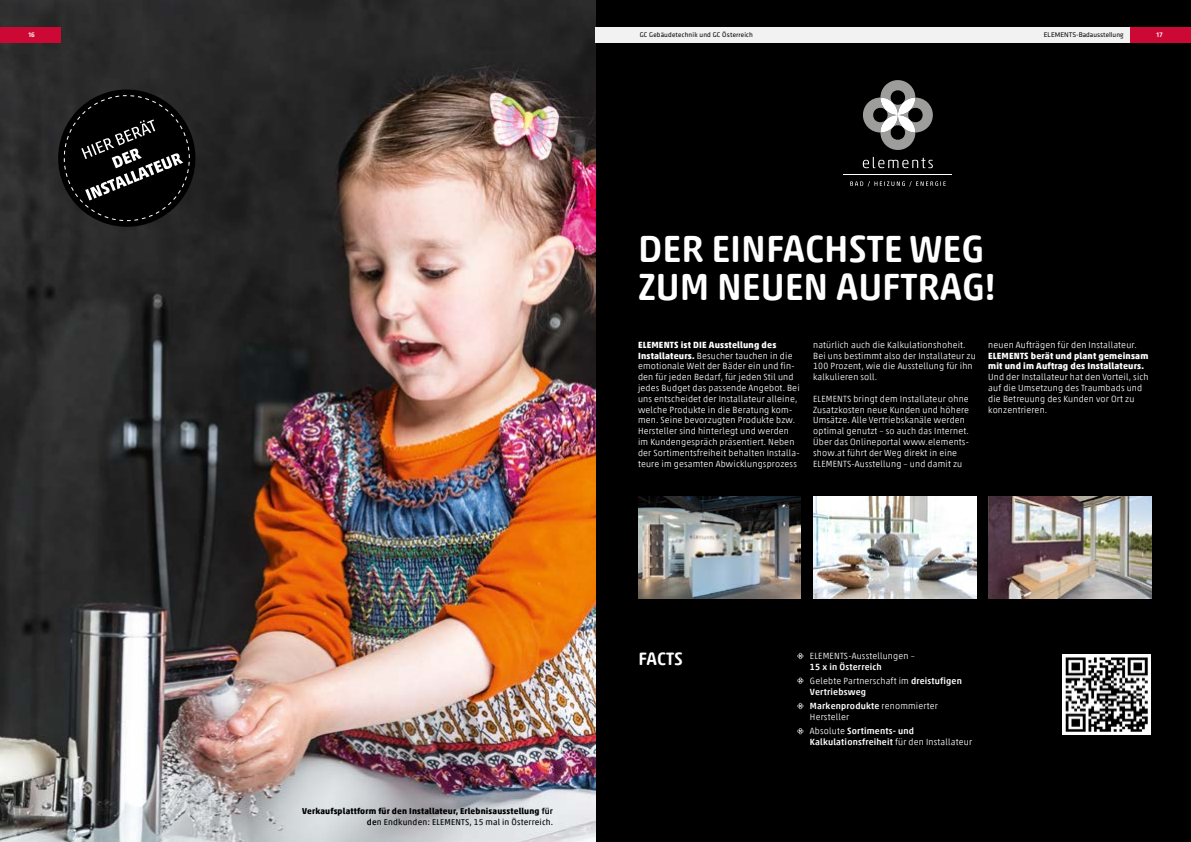
<style>
.page{position:relative;width:1191px;height:842px;background:#fff}
.page>*{position:absolute;margin:0;border:0;box-sizing:border-box;transform-origin:0 0}
.t1{font:500 38px/38px "Akko Rounded Pro";color:#fff}
.t2{font:500 18px "Akko Rounded Pro";color:#fff}
.t3{font:300 9px/10.8px "Akko Pro";letter-spacing:.02em;color:#fff}
.t4{font:500 9px/14px "Akko Pro";letter-spacing:.02em;color:#fff}
.t5{font:700 9px/10.8px "Akko Pro";letter-spacing:.02em;color:#fff}
.t6{font:700 8.5px/10.2px "Akko Pro";letter-spacing:.02em;color:#000;text-align:right}
.t7{font:7px "GC Klavika";letter-spacing:.02em;color:#000}
.t8{font:7px "GC Klavika";color:#000}
.t9{font:500 7px "GC Klavika Fein";color:#fff}
.s1{font-weight:500}
.s2{font-weight:400}
.s3{font-weight:700}
.s4{font-weight:300}
</style>
<div class="page">
<div style="left:595px;top:0;width:596px;height:842px;background:#000"></div>
<img style="left:0;top:0;width:595px;height:842px">
<div style="left:0;top:27px;width:61px;height:16px;background:#cc0935"></div>
<div style="left:595px;top:27px;width:535px;height:16px;background:#f2f2f2"></div>
<img style="left:638px;top:496px;width:162px;height:102px">
<img style="left:813px;top:496px;width:163px;height:102px">
<img style="left:989px;top:496px;width:162px;height:102px">
<hr style="left:843px;top:174px;width:109px;height:1px;background:#fff">
<svg style="left:850px;top:181px;width:95px;height:6px"></svg>
<svg style="left:862px;top:80px;width:71px;height:88px"></svg>
<svg style="left:48px;top:80px;width:157px;height:157px;background:#1e1e1e"></svg>
<div style="left:1130px;top:27px;width:61px;height:16px;background:#cc0935"></div>
<svg style="left:797px;top:653px;width:6px;height:6px"></svg>
<svg style="left:797px;top:677px;width:6px;height:7px"></svg>
<svg style="left:797px;top:703px;width:6px;height:6px"></svg>
<svg style="left:797px;top:728px;width:6px;height:6px"></svg>
<div style="left:1062px;top:654px;width:89px;height:81px;background:#fff"></div>
<img style="left:1065px;top:657px;width:83px;height:75px">
<p class="t7" style="left:639px;top:31px;width:115px">GC Gebäudetechnik und GC Österreich</p>
<p class="t9" style="left:1156px;top:30px;width:8px">17</p>
<p class="t9" style="left:28px;top:30px;width:8px">16</p>
<p class="t8" style="left:1043px;top:31px;width:81px">ELEMENTS-Badausstellung</p>
<h1 class="t1" style="left:638px;top:229px;width:359px">DER EINFACHSTE WEG<br>ZUM NEUEN AUFTRAG!</h1>
<p class="t6" style="left:302px;top:806px;width:252px">Verkaufsplattform für den Installateur, Erlebnisausstellung <span class="s1">für de</span><span class="s2">n Endkunden: ELEMENTS, 15 mal in Österreich.</span></p>
<p class="t3" style="left:638px;top:339px;width:163px"><span class="s3">ELEMENTS ist DIE Ausstellung des Installateurs.</span> Besucher tauchen in die emotionale Welt der Bäder ein und fin&shy;den für jeden Bedarf, für jeden Stil und jedes Budget das passende Angebot. Bei uns entscheidet der Installateur alleine, welche Produkte in die Beratung kom&shy;men. Seine bevorzugten Produkte bzw.<br>Hersteller sind hinterlegt und werden im Kundengespräch präsentiert. Neben der Sortimentsfreiheit behalten Installa&shy;teure im gesamten Abwicklungsprozess</p>
<p class="t3" style="left:813px;top:339px;width:164px">natürlich auch die Kalkulationshoheit.<br>Bei uns bestimmt also der Installateur zu 100 Prozent, wie die Ausstellung für ihn kalkulieren soll.</p>
<p class="t3" style="left:813px;top:393px;width:157px">ELEMENTS bringt dem Installateur ohne Zusatzkosten neue Kunden und höhere Umsätze. Alle Vertriebskanäle werden optimal genutzt – so auch das Internet.<br>Über das Onlineportal www.elements&shy;show.at führt der Weg direkt in eine ELEMENTS-Ausstellung – und damit zu</p>
<p class="t3" style="left:988px;top:339px;width:150px">neuen Aufträgen für den Installateur.</p>
<p class="t5" style="left:988px;top:350px;width:162px">ELEMENTS berät und plant gemeinsam mit und im Auftrag des Installateurs.</p>
<p class="t3" style="left:988px;top:371px;width:162px">Und der Installateur hat den Vorteil, sich auf die Umsetzung des Traumbads und die Betreuung des Kunden vor Ort zu konzentrieren.</p>
<h2 class="t2" style="left:638px;top:647px;width:46px">FACTS</h2>
<p class="t3" style="left:810px;top:651px;width:106px">ELEMENTS-Ausstellungen –</p>
<p class="t4" style="left:810px;top:660px;width:153px">15 x in Österreich<br><span class="s4">Gelebte Partnerschaft im</span> dreistufigen</p>
<p class="t4" style="left:810px;top:685px;width:129px">Vertriebsweg<br>Markenprodukte <span class="s4">renommierter</span></p>
<p class="t3" style="left:810px;top:710px;width:106px;line-height:14px">Hersteller<br>Absolute <span class="s1">Sortiments- und</span></p>
<p class="t4" style="left:810px;top:734px;width:164px">Kalkulationsfreiheit <span class="s4">für den Installateur</span></p>
</div>
